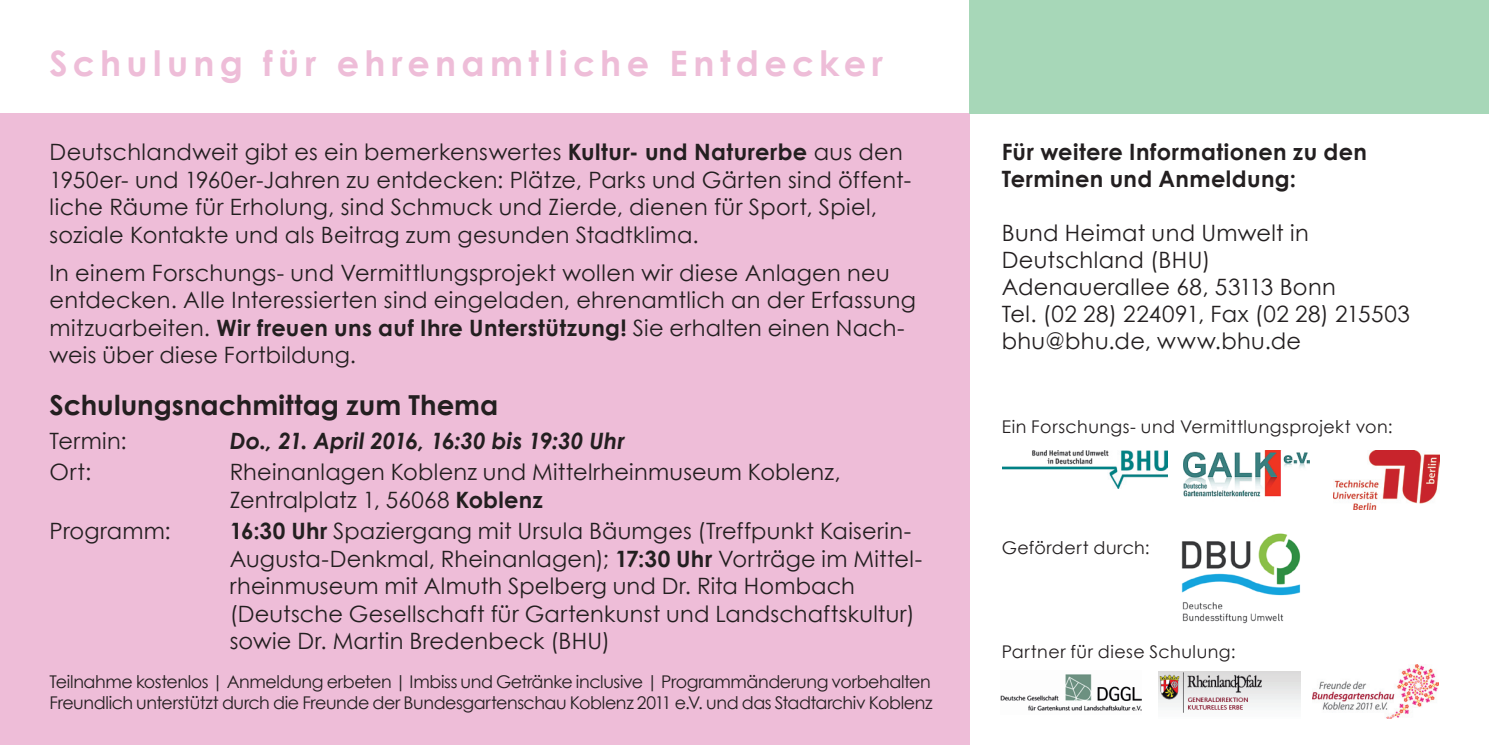
<style>
.page{position:relative;width:1489px;height:745px;background:#fff}
.page>*{position:absolute;margin:0;border:0;box-sizing:border-box;transform-origin:0 0}
.t1{font:700 35px "Century Gothic";letter-spacing:.155em;color:#eebdd8}
.t2{font:700 27.5px "Century Gothic";color:#231f20}
.t3{font:22.5px/27.5px "Century Gothic";letter-spacing:.015em;color:#231f20}
.t4{font:700 22.5px/27px "Century Gothic";letter-spacing:.02em;color:#231f20}
.t5{font:italic 700 22.5px "Century Gothic";letter-spacing:.01em;color:#231f20}
.t6{font:17.5px/21px "Century Gothic";letter-spacing:-.02em;color:#231f20}
.t7{font:17.5px "Century Gothic";letter-spacing:.03em;color:#231f20}
.t8{font:17.5px "Century Gothic";letter-spacing:.025em;color:#231f20}
.s1{font-weight:700}
</style>
<div class="page">
<div style="left:0;top:113px;width:969px;height:631px;background:#eebdd8"></div>
<div style="left:969px;top:0;width:519px;height:113px;background:#a7d7b8"></div>
<img style="left:1333px;top:450px;width:106px;height:59px">
<img style="left:1183px;top:450px;width:126px;height:47px">
<img style="left:1002px;top:450px;width:165px;height:38px">
<img style="left:1181px;top:533px;width:120px;height:91px">
<img style="left:1000px;top:674px;width:141px;height:37px">
<img style="left:1312px;top:664px;width:126px;height:54px">
<img style="left:1158px;top:671px;width:142px;height:42px">
<h1 class="t1" style="left:50px;top:37px;width:835px">Schulung für ehrenamtliche Entdecker</h1>
<p class="t3" style="left:50px;top:138px;width:863px">Deutschlandweit gibt es ein bemerkenswertes <span class="s1">Kultur- und Naturerbe</span> aus den 1950er- und 1960er-Jahren zu entdecken: Plätze, Parks und Gärten sind öffent&shy;liche Räume für Erholung, sind Schmuck und Zierde, dienen für Sport, Spiel, soziale Kontakte und als Beitrag zum gesunden Stadtklima.</p>
<p class="t3" style="left:50px;top:258px;width:867px">In einem Forschungs- und Vermittlungsprojekt wollen wir diese Anlagen neu entdecken. Alle Interessierten sind eingeladen, ehrenamtlich an der Erfassung mitzuarbeiten. <span class="s1">Wir freuen uns auf Ihre Unterstützung!</span> Sie erhalten einen Nach&shy;weis über diese Fortbildung.</p>
<p class="t2" style="left:50px;top:383px;width:450px">Schulungsnachmittag zum Thema</p>
<p class="t3" style="left:50px;top:427px;width:78px">Termin:</p>
<p class="t5" style="left:230px;top:424px;width:397px">Do., 21. April 2016, 16:30 bis 19:30 Uhr</p>
<p class="t3" style="left:50px;top:458px;width:43px">Ort:</p>
<p class="t3" style="left:230px;top:458px;width:612px">Rheinanlagen Koblenz und Mittelrheinmuseum Koblenz,<br>Zentralplatz 1, 56068 <span class="s1">Koblenz</span></p>
<p class="t3" style="left:50px;top:516px;width:123px">Programm:</p>
<p class="t3" style="left:230px;top:516px;width:694px"><span class="s1">16:30 Uhr</span> Spaziergang mit Ursula Bäumges (Treffpunkt Kaiserin-Augusta-Denkmal, Rheinanlagen); <span class="s1">17:30 Uhr</span> Vorträge im Mittel&shy;rheinmuseum mit Almuth Spelberg und Dr. Rita Hombach (Deutsche Gesellschaft für Gartenkunst und Landschaftskultur) sowie Dr. Martin Bredenbeck (BHU)</p>
<p class="t6" style="left:50px;top:670px;width:884px">Teilnahme kostenlos | Anmeldung erbeten | Imbiss und Getränke inclusive | Programmänderung vorbehalten<br>Freundlich unterstützt durch die Freunde der Bundesgartenschau Koblenz 2011 e.V. und das Stadtarchiv Koblenz</p>
<p class="t4" style="left:1001px;top:137px;width:367px">Für weitere Informationen zu den<br>Terminen und Anmeldung:</p>
<p class="t3" style="left:1001px;top:219px;width:410px">Bund Heimat und Umwelt in<br>Deutschland (BHU)<br>Adenauerallee 68, 53113 Bonn<br>Tel. (02 28) 224091, Fax (02 28) 215503 bhu@bhu.de, www.bhu.de</p>
<p class="t7" style="left:1001px;top:414px;width:392px">Ein Forschungs- und Vermittlungsprojekt von:</p>
<p class="t8" style="left:1001px;top:535px;width:150px">Gefördert durch:</p>
<p class="t8" style="left:1001px;top:639px;width:235px">Partner für diese Schulung:</p>
</div>
